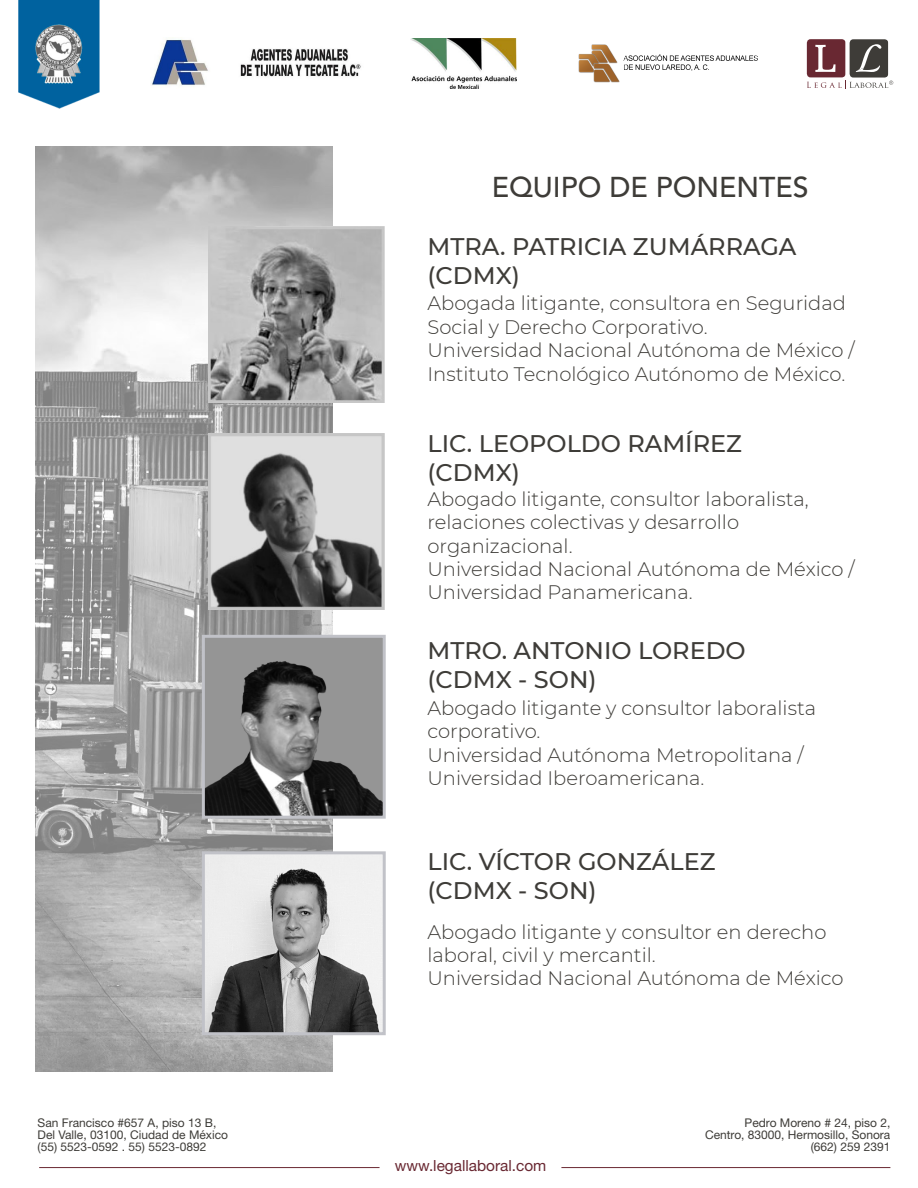
<style>
.page{position:relative;width:918px;height:1188px;background:#fff}
.page>*{position:absolute;margin:0;border:0;box-sizing:border-box;transform-origin:0 0}
.t1{font:500 28.5px "Avenir LT Std";color:#3e3c38}
.t2{font:500 24px/28.8px "Montserrat";color:#3e3c38}
.t3{font:300 19.5px/23.4px "Montserrat";color:#3e3c38}
.t4{font:15.45px "Helvetica Neue LT Std";color:#692832}
.t5{font:12px/12px "Helvetica Neue LT Std";color:#3e3c38}
</style>
<div class="page">
<hr style="left:561px;top:1167px;width:329px;height:1px;background:#692832">
<hr style="left:39px;top:1167px;width:341px;height:1px;background:#692832">
<img style="left:35px;top:147px;width:297px;height:925px">
<img style="left:208px;top:434px;width:176px;height:176px">
<img style="left:208px;top:226px;width:176px;height:176px">
<img style="left:206px;top:855px;width:176px;height:176px">
<div style="left:202px;top:851px;width:184px;height:184px;border:3px solid #c1c2c8"></div>
<img style="left:206px;top:639px;width:176px;height:176px">
<div style="left:202px;top:635px;width:184px;height:184px;border:3px solid #c1c2c8"></div>
<svg style="left:807px;top:39px;width:86px;height:50px"></svg>
<img style="left:18px;top:0;width:82px;height:108px">
<img style="left:411px;top:38px;width:105px;height:50px">
<img style="left:579px;top:44px;width:178px;height:38px">
<img style="left:151px;top:39px;width:210px;height:47px">
<h1 class="t1" style="left:492px;top:170px;width:319px">EQUIPO DE PONENTES</h1>
<p class="t2" style="left:428px;top:232px;width:371px">MTRA. PATRICIA ZUMÁRRAGA (CDMX)</p>
<p class="t3" style="left:428px;top:291px;width:429px">Abogada litigante, consultora en Seguridad Social y Derecho Corporativo.<br>Universidad Nacional Autónoma de México / Instituto Tecnológico Autónomo de México.</p>
<p class="t2" style="left:428px;top:428px;width:316px">LIC. LEOPOLDO RAMÍREZ (CDMX)</p>
<p class="t3" style="left:428px;top:487px;width:429px">Abogado litigante, consultor laboralista, relaciones colectivas y desarrollo organizacional.<br>Universidad Nacional Autónoma de México / Universidad Panamericana.</p>
<p class="t2" style="left:428px;top:635px;width:320px">MTRO. ANTONIO LOREDO (CDMX - SON)</p>
<p class="t3" style="left:428px;top:695px;width:390px">Abogado litigante y consultor laboralista corporativo.<br>Universidad Autónoma Metropolitana /<br>Universidad Iberoamericana.</p>
<p class="t2" style="left:428px;top:846px;width:290px">LIC. VÍCTOR GONZÁLEZ (CDMX - SON)</p>
<p class="t3" style="left:428px;top:919px;width:418px">Abogado litigante y consultor en derecho laboral, civil y mercantil.<br>Universidad Nacional Autónoma de México</p>
<p class="t5" style="left:38px;top:1116px;width:192px">San Francisco #657 A, piso 13 B,<br>Del Valle, 03100, Ciudad de México (55) 5523-0592 . 55) 5523-0892</p>
<p class="t5" style="left:705px;top:1116px;width:187px;text-align:right">Pedro Moreno # 24, piso 2,<br>Centro, 83000, Hermosillo, Sonora (662) 259 2391</p>
<p class="t4" style="left:395px;top:1157px;width:153px">www.legallaboral.com</p>
</div>
